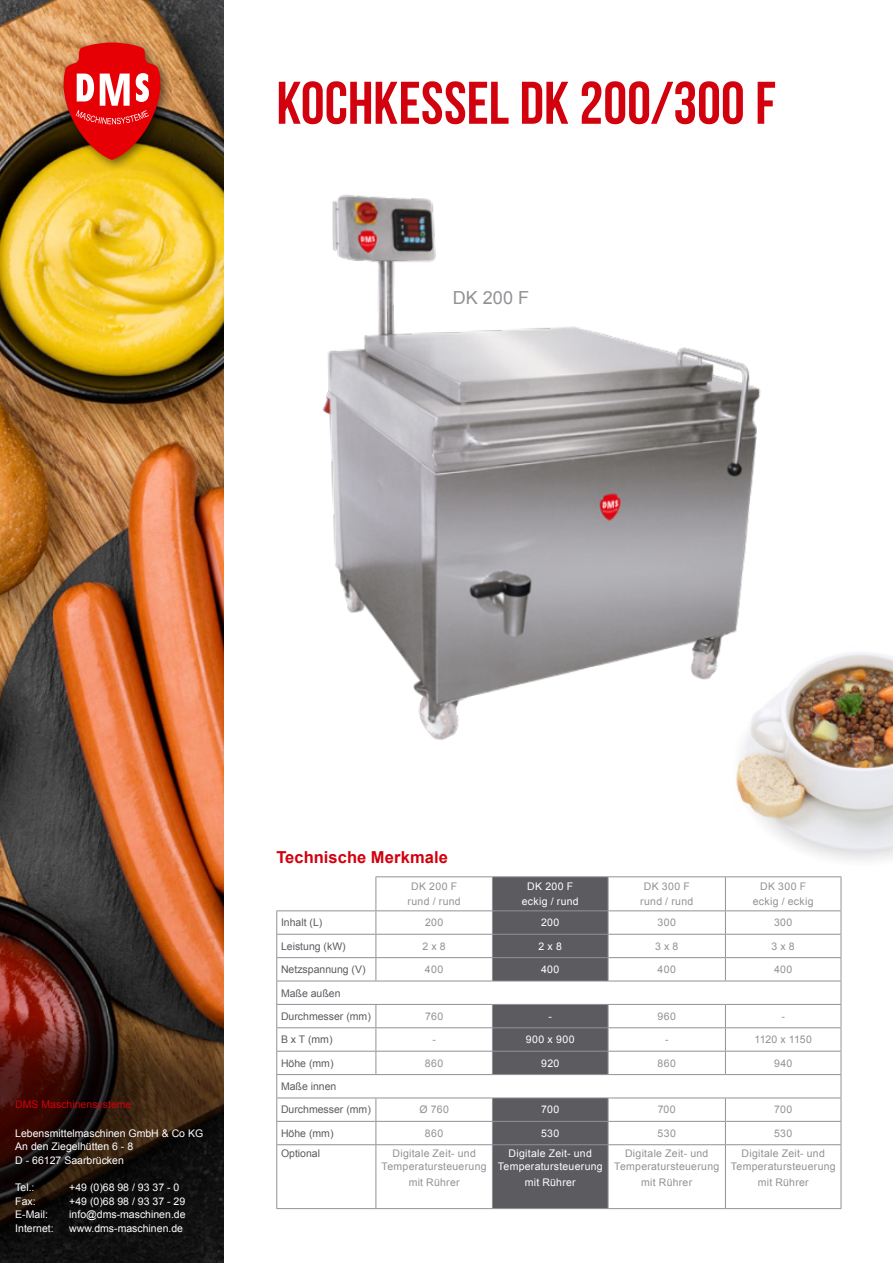
<style>
.page{position:relative;width:893px;height:1263px;background:#fff}
.page>*{position:absolute;margin:0;border:0;box-sizing:border-box;transform-origin:0 0}
.t1{font:700 60px "Bebas Neue";color:#d1010e}
.t2{font:18px "Arial";color:#929296}
.t3{font:700 16.5px "Arial";letter-spacing:.005em;color:#d1010e}
.t4{font:10.5px/15.6px "Arial";letter-spacing:.025em;color:#929296;text-align:center}
.t5{font:10.5px/13.5px "Arial";color:#fff}
.t6{font:10.5px "Arial";color:#5c5b60}
.t7{font:10.5px/13.5px "Arial";letter-spacing:.025em;color:#fff;text-align:center}
.t8{font:10.5px "Arial";color:#d1010e}
.t9{font:10.5px/15.6px "Arial";letter-spacing:.03em;color:#fff;text-align:center}
.t10{font:10.5px "Arial";letter-spacing:-.015em;color:#929296}
</style>
<div class="page">
<img style="left:736px;top:652px;width:157px;height:209px">
<img style="left:322px;top:194px;width:459px;height:558px">
<hr style="left:276px;top:910px;width:100px;height:1px;background:#929296">
<hr style="left:276px;top:934px;width:100px;height:1px;background:#929296">
<hr style="left:276px;top:957px;width:100px;height:1px;background:#929296">
<hr style="left:276px;top:981px;width:100px;height:1px;background:#929296">
<hr style="left:376px;top:981px;width:116px;height:1px;background:#929296">
<hr style="left:608px;top:981px;width:117px;height:1px;background:#929296">
<hr style="left:725px;top:981px;width:116px;height:1px;background:#929296">
<hr style="left:276px;top:1004px;width:100px;height:1px;background:#929296">
<hr style="left:276px;top:1027px;width:100px;height:1px;background:#929296">
<hr style="left:276px;top:1051px;width:100px;height:1px;background:#929296">
<hr style="left:276px;top:1074px;width:100px;height:1px;background:#929296">
<hr style="left:376px;top:1074px;width:116px;height:1px;background:#929296">
<hr style="left:608px;top:1074px;width:117px;height:1px;background:#929296">
<hr style="left:725px;top:1074px;width:116px;height:1px;background:#929296">
<hr style="left:276px;top:1097px;width:100px;height:1px;background:#929296">
<hr style="left:276px;top:1121px;width:100px;height:1px;background:#929296">
<svg style="left:276px;top:911px;width:1px;height:233px"></svg>
<hr style="left:276px;top:1144px;width:100px;height:1px;background:#929296">
<hr style="left:276px;top:1145px;width:1px;height:63px;background:#929296">
<hr style="left:276px;top:1208px;width:100px;height:1px;background:#929296">
<hr style="left:375px;top:876px;width:117px;height:1px;background:#929296">
<hr style="left:375px;top:877px;width:1px;height:33px;background:#929296">
<hr style="left:492px;top:876px;width:116px;height:1px;background:#929296">
<hr style="left:608px;top:876px;width:117px;height:1px;background:#929296">
<hr style="left:725px;top:876px;width:116px;height:1px;background:#929296">
<hr style="left:725px;top:877px;width:1px;height:33px;background:#929296">
<hr style="left:841px;top:877px;width:1px;height:33px;background:#929296">
<hr style="left:376px;top:910px;width:116px;height:1px;background:#929296">
<hr style="left:608px;top:910px;width:117px;height:1px;background:#929296">
<hr style="left:725px;top:910px;width:116px;height:1px;background:#929296">
<hr style="left:376px;top:934px;width:116px;height:1px;background:#929296">
<hr style="left:608px;top:934px;width:117px;height:1px;background:#929296">
<hr style="left:725px;top:934px;width:116px;height:1px;background:#929296">
<hr style="left:376px;top:957px;width:116px;height:1px;background:#929296">
<svg style="left:375px;top:911px;width:1px;height:70px"></svg>
<hr style="left:608px;top:957px;width:117px;height:1px;background:#929296">
<hr style="left:725px;top:957px;width:116px;height:1px;background:#929296">
<svg style="left:725px;top:911px;width:1px;height:70px"></svg>
<hr style="left:376px;top:1004px;width:116px;height:1px;background:#929296">
<hr style="left:608px;top:1004px;width:117px;height:1px;background:#929296">
<hr style="left:725px;top:1004px;width:116px;height:1px;background:#929296">
<hr style="left:376px;top:1027px;width:116px;height:1px;background:#929296">
<hr style="left:608px;top:1027px;width:117px;height:1px;background:#929296">
<hr style="left:725px;top:1027px;width:116px;height:1px;background:#929296">
<hr style="left:376px;top:1051px;width:116px;height:1px;background:#929296">
<svg style="left:375px;top:1005px;width:1px;height:69px"></svg>
<hr style="left:608px;top:1051px;width:117px;height:1px;background:#929296">
<hr style="left:725px;top:1051px;width:116px;height:1px;background:#929296">
<svg style="left:725px;top:1005px;width:1px;height:69px"></svg>
<hr style="left:376px;top:1097px;width:116px;height:1px;background:#929296">
<hr style="left:608px;top:1097px;width:117px;height:1px;background:#929296">
<hr style="left:725px;top:1097px;width:116px;height:1px;background:#929296">
<hr style="left:376px;top:1121px;width:116px;height:1px;background:#929296">
<svg style="left:375px;top:1098px;width:1px;height:46px"></svg>
<hr style="left:608px;top:1121px;width:117px;height:1px;background:#929296">
<svg style="left:492px;top:877px;width:117px;height:331px;background:#76757a"></svg>
<hr style="left:725px;top:1121px;width:116px;height:1px;background:#929296">
<svg style="left:725px;top:1098px;width:1px;height:46px"></svg>
<svg style="left:841px;top:911px;width:1px;height:233px"></svg>
<hr style="left:376px;top:1144px;width:116px;height:1px;background:#929296">
<hr style="left:375px;top:1145px;width:1px;height:63px;background:#929296">
<hr style="left:492px;top:1144px;width:116px;height:1px;background:#929296">
<hr style="left:492px;top:1145px;width:1px;height:63px;background:#929296">
<hr style="left:608px;top:1144px;width:117px;height:1px;background:#929296">
<hr style="left:608px;top:1145px;width:1px;height:63px;background:#929296">
<hr style="left:725px;top:1144px;width:116px;height:1px;background:#929296">
<hr style="left:725px;top:1145px;width:1px;height:63px;background:#929296">
<hr style="left:841px;top:1145px;width:1px;height:63px;background:#929296">
<hr style="left:376px;top:1208px;width:116px;height:1px;background:#929296">
<hr style="left:492px;top:1208px;width:116px;height:1px;background:#929296">
<hr style="left:608px;top:1208px;width:117px;height:1px;background:#929296">
<hr style="left:725px;top:1208px;width:116px;height:1px;background:#929296">
<img style="left:0;top:0;width:224px;height:1018px">
<svg style="left:0;top:1018px;width:224px;height:245px;background:#2a1810"></svg>
<div style="left:58px;top:37px;width:114px;height:135px;background:#000;opacity:.55"></div>
<svg style="left:63px;top:43px;width:98px;height:117px;background:#d03d2c"></svg>
<h1 class="t1" style="left:276px;top:70px;width:501px">KOCHKESSEL DK 200/300 F</h1>
<h2 class="t2" style="left:453px;top:288px;width:78px">DK 200 F</h2>
<p class="t8" style="left:15px;top:1098px;width:118px">DMS Maschinensysteme</p>
<p class="t5" style="left:15px;top:1126px;width:189px">Lebensmittelmaschinen GmbH &amp; Co KG<br>An den Ziegelhütten 6 - 8<br>D - 66127 Saarbrücken</p>
<p class="t5" style="left:15px;top:1181px;width:21px">Tel.:</p>
<p class="t5" style="left:69px;top:1181px;width:112px">+49 (0)68 98 / 93 37 - 0</p>
<p class="t5" style="left:15px;top:1194px;width:22px">Fax:</p>
<p class="t5" style="left:69px;top:1194px;width:117px">+49 (0)68 98 / 93 37 - 29</p>
<p class="t5" style="left:15px;top:1208px;width:34px">E-Mail:</p>
<p class="t5" style="left:69px;top:1208px;width:118px">info@dms-maschinen.de</p>
<p class="t5" style="left:15px;top:1221px;width:40px">Internet:</p>
<p class="t5" style="left:69px;top:1221px;width:115px">www.dms-maschinen.de</p>
<h3 class="t3" style="left:276px;top:848px;width:173px">Technische Merkmale</h3>
<p class="t4" style="left:408px;top:878px;width:55px">DK 200 F rund / rund</p>
<p class="t9" style="left:522px;top:878px;width:58px">DK 200 F eckig / rund</p>
<p class="t4" style="left:640px;top:878px;width:55px">DK 300 F rund / rund</p>
<p class="t4" style="left:753px;top:878px;width:62px">DK 300 F eckig / eckig</p>
<p class="t6" style="left:281px;top:917px;width:43px">Inhalt (L)</p>
<p class="t4" style="left:425px;top:915px;width:20px">200</p>
<p class="t5" style="left:541px;top:916px;width:20px">200</p>
<p class="t4" style="left:657px;top:915px;width:20px">300</p>
<p class="t4" style="left:774px;top:915px;width:20px">300</p>
<p class="t6" style="left:281px;top:940px;width:66px">Leistung (kW)</p>
<p class="t4" style="left:423px;top:938px;width:25px">2 x 8</p>
<p class="t5" style="left:539px;top:939px;width:25px">2 x 8</p>
<p class="t4" style="left:655px;top:938px;width:25px">3 x 8</p>
<p class="t4" style="left:772px;top:938px;width:25px">3 x 8</p>
<p class="t6" style="left:281px;top:964px;width:86px">Netzspannung (V)</p>
<p class="t4" style="left:425px;top:962px;width:20px">400</p>
<p class="t5" style="left:541px;top:963px;width:20px">400</p>
<p class="t4" style="left:658px;top:962px;width:20px">400</p>
<p class="t4" style="left:774px;top:962px;width:20px">400</p>
<p class="t6" style="left:281px;top:987px;width:61px">Maße außen</p>
<p class="t6" style="left:281px;top:1010px;width:91px">Durchmesser (mm)</p>
<p class="t4" style="left:425px;top:1008px;width:20px">760</p>
<p class="t5" style="left:548px;top:1009px;width:5px">-</p>
<p class="t4" style="left:657px;top:1008px;width:20px">960</p>
<p class="t4" style="left:781px;top:1008px;width:5px">-</p>
<p class="t6" style="left:281px;top:1034px;width:53px">B x T (mm)</p>
<p class="t4" style="left:432px;top:1032px;width:5px">-</p>
<p class="t5" style="left:526px;top:1033px;width:50px">900 x 900</p>
<p class="t4" style="left:665px;top:1032px;width:5px">-</p>
<p class="t10" style="left:754px;top:1034px;width:59px">1120 x 1150</p>
<p class="t6" style="left:281px;top:1057px;width:54px">Höhe (mm)</p>
<p class="t4" style="left:425px;top:1055px;width:20px">860</p>
<p class="t5" style="left:541px;top:1056px;width:20px">920</p>
<p class="t4" style="left:657px;top:1055px;width:20px">860</p>
<p class="t4" style="left:774px;top:1055px;width:20px">940</p>
<p class="t6" style="left:281px;top:1080px;width:57px">Maße innen</p>
<p class="t6" style="left:281px;top:1104px;width:91px">Durchmesser (mm)</p>
<p class="t4" style="left:419px;top:1102px;width:31px">Ø 760</p>
<p class="t5" style="left:541px;top:1103px;width:20px">700</p>
<p class="t4" style="left:658px;top:1102px;width:20px">700</p>
<p class="t4" style="left:774px;top:1102px;width:20px">700</p>
<p class="t6" style="left:281px;top:1127px;width:54px">Höhe (mm)</p>
<p class="t4" style="left:425px;top:1125px;width:20px">860</p>
<p class="t5" style="left:541px;top:1126px;width:20px">530</p>
<p class="t4" style="left:658px;top:1125px;width:20px">530</p>
<p class="t4" style="left:774px;top:1125px;width:20px">530</p>
<p class="t6" style="left:281px;top:1147px;width:41px">Optional</p>
<p class="t4" style="left:382px;top:1146px;width:107px;line-height:13.5px">Digitale Zeit- und<br>Temperatursteuerung</p>
<p class="t4" style="left:409px;top:1174px;width:52px">mit Rührer</p>
<p class="t7" style="left:498px;top:1146px;width:107px">Digitale Zeit- und<br>Temperatursteuerung</p>
<p class="t7" style="left:525px;top:1175px;width:52px">mit Rührer</p>
<p class="t4" style="left:614px;top:1146px;width:107px;line-height:13.5px">Digitale Zeit- und<br>Temperatursteuerung</p>
<p class="t4" style="left:641px;top:1174px;width:52px">mit Rührer</p>
<p class="t4" style="left:731px;top:1146px;width:107px;line-height:13.5px">Digitale Zeit- und<br>Temperatursteuerung</p>
<p class="t4" style="left:758px;top:1174px;width:52px">mit Rührer</p>
</div>
